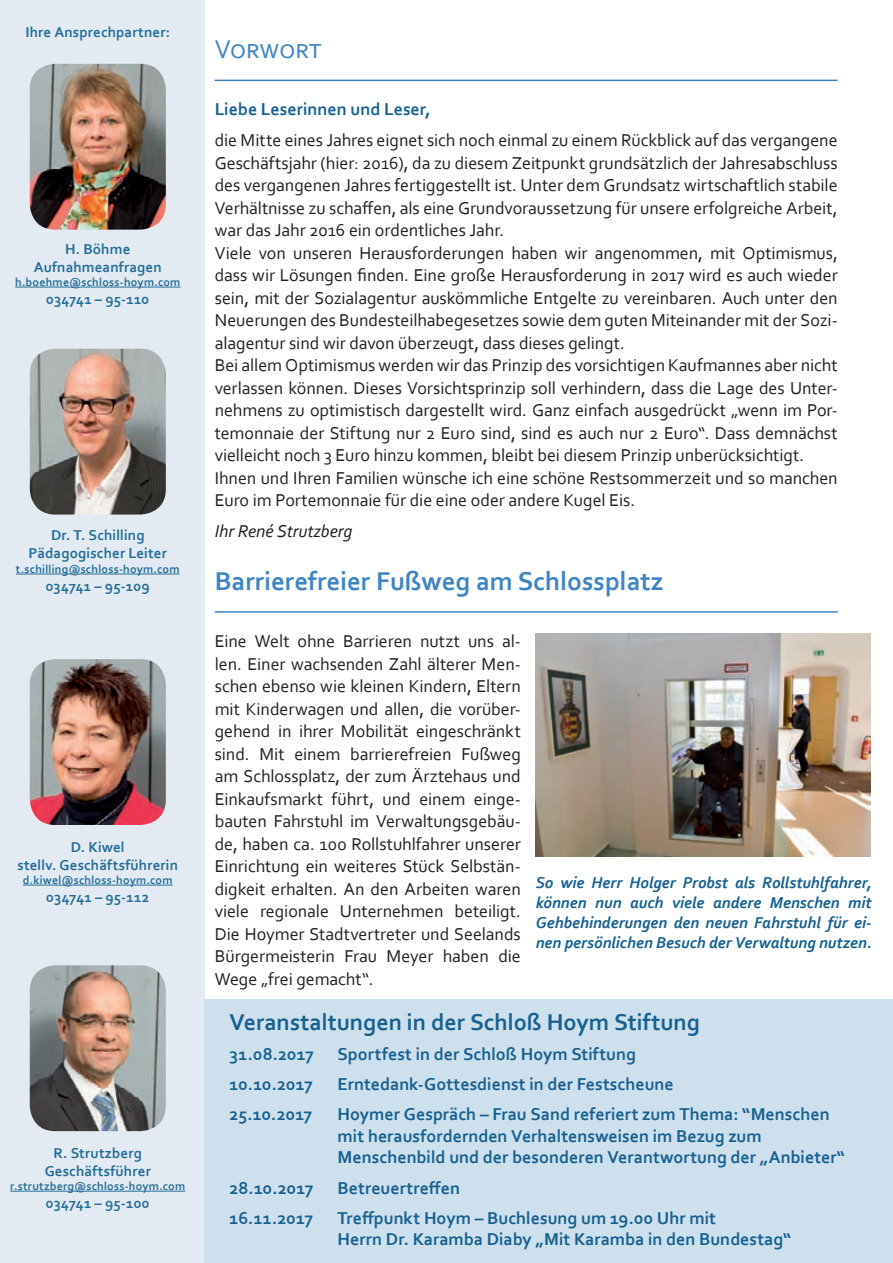
<style>
.page{position:relative;width:893px;height:1263px;background:#fff}
.page>*{position:absolute;margin:0;border:0;box-sizing:border-box;transform-origin:0 0}
.t1{font:700 27px "Corbel";color:#3e85c5}
.t2{font:27px "Corbel";color:#3e85c5}
.t3{font:700 24px "Corbel";color:#166192}
.t4{font:18px/22.5px "Corbel";letter-spacing:-.005em;color:#231f20}
.t5{font:700 18px/21.6px "Corbel";color:#166192}
.t6{font:italic 18px "Corbel";letter-spacing:-.005em;color:#231f20}
.t7{font:italic 700 16.5px/19.8px "Corbel";color:#166192;text-align:justify}
.t8{font:700 15px/18px "Corbel";letter-spacing:.01em;color:#236e9a;text-align:center}
.t9{font:700 12px "Corbel";letter-spacing:.015em;color:#236e9a}
</style>
<div class="page">
<div style="left:0;top:0;width:204px;height:1263px;background:#e4eaf1"></div>
<img style="left:30px;top:659px;width:136px;height:166px">
<img style="left:30px;top:965px;width:136px;height:166px">
<img style="left:30px;top:349px;width:136px;height:165px">
<img style="left:30px;top:64px;width:136px;height:166px">
<hr style="left:10px;top:1191px;width:175px;height:1px;background:#236e9a">
<hr style="left:15px;top:287px;width:165px;height:1px;background:#236e9a">
<hr style="left:16px;top:574px;width:164px;height:1px;background:#236e9a">
<hr style="left:23px;top:885px;width:150px;height:1px;background:#236e9a">
<hr style="left:215px;top:80px;width:623px;height:1px;background:#3e85c5">
<div style="left:204px;top:999px;width:689px;height:264px;background:#cfe0ed"></div>
<hr style="left:215px;top:611px;width:623px;height:2px;background:#3e85c5">
<img style="left:536px;top:634px;width:335px;height:222px">
<p class="t8" style="left:26px;top:22px;width:146px">Ihre Ansprechpartner:</p>
<p class="t8" style="left:34px;top:239px;width:129px">H. Böhme<br>Aufnahmeanfragen</p>
<p class="t9" style="left:15px;top:274px;width:167px">h.boehme@schloss-hoym.com</p>
<p class="t8" style="left:46px;top:290px;width:105px">034741 – 95-110</p>
<p class="t8" style="left:29px;top:526px;width:140px">Dr. T. Schilling<br>Pädagogischer Leiter</p>
<p class="t9" style="left:16px;top:561px;width:165px">t.schilling@schloss-hoym.com</p>
<p class="t8" style="left:46px;top:576px;width:106px">034741 – 95-109</p>
<p class="t8" style="left:17px;top:837px;width:162px">D. Kiwel<br>stellv. Geschäftsführerin</p>
<p class="t9" style="left:23px;top:872px;width:151px">d.kiwel@schloss-hoym.com</p>
<p class="t8" style="left:46px;top:888px;width:105px">034741 – 95-112</p>
<p class="t8" style="left:45px;top:1143px;width:108px">R. Strutzberg<br>Geschäftsführer</p>
<p class="t9" style="left:10px;top:1178px;width:177px">r.strutzberg@schloss-hoym.com</p>
<p class="t8" style="left:46px;top:1194px;width:105px">034741 – 95-100</p>
<h1 class="t2" style="left:215px;top:33px;width:105px">Vorwort</h1>
<p class="t5" style="left:215px;top:98px;width:218px">Liebe Leserinnen und Leser,</p>
<p class="t4" style="left:215px;top:129px;width:624px">die Mitte eines Jahres eignet sich noch einmal zu einem Rückblick auf das vergangene Geschäftsjahr (hier: 2016), da zu diesem Zeitpunkt grundsätzlich der Jahresabschluss des vergangenen Jahres fertiggestellt ist. Unter dem Grundsatz wirtschaftlich stabile Verhältnisse zu schaffen, als eine Grundvoraussetzung für unsere erfolgreiche Arbeit, war das Jahr 2016 ein ordentliches Jahr.<br>Viele von unseren Herausforderungen haben wir angenommen, mit Optimismus, dass wir Lösungen finden. Eine große Herausforderung in 2017 wird es auch wieder sein, mit der Sozialagentur auskömmliche Entgelte zu vereinbaren. Auch unter den Neuerungen des Bundesteilhabegesetzes sowie dem guten Miteinander mit der Sozi&shy;alagentur sind wir davon überzeugt, dass dieses gelingt.<br>Bei allem Optimismus werden wir das Prinzip des vorsichtigen Kaufmannes aber nicht verlassen können. Dieses Vorsichtsprinzip soll verhindern, dass die Lage des Unter&shy;nehmens zu optimistisch dargestellt wird. Ganz einfach ausgedrückt „wenn im Por&shy;temonnaie der Stiftung nur 2 Euro sind, sind es auch nur 2 Euro“. Dass demnächst vielleicht noch 3 Euro hinzu kommen, bleibt bei diesem Prinzip unberücksichtigt.<br>Ihnen und Ihren Familien wünsche ich eine schöne Restsommerzeit und so manchen Euro im Portemonnaie für die eine oder andere Kugel Eis.</p>
<p class="t6" style="left:215px;top:520px;width:139px">Ihr René Strutzberg</p>
<h1 class="t1" style="left:215px;top:564px;width:450px">Barrierefreier Fußweg am Schlossplatz</h1>
<p class="t4" style="left:215px;top:629px;width:308px;text-align:justify">Eine Welt ohne Barrieren nutzt uns al&shy;len. Einer wachsenden Zahl älterer Men&shy;schen ebenso wie kleinen Kindern, Eltern mit Kinderwagen und allen, die vorüber&shy;gehend in ihrer Mobilität eingeschränkt sind. Mit einem barrierefreien Fußweg am Schlossplatz, der zum Ärztehaus und Einkaufsmarkt führt, und einem einge&shy;bauten Fahrstuhl im Verwaltungsgebäu&shy;de, haben ca. 100 Rollstuhlfahrer unserer Einrichtung ein weiteres Stück Selbstän&shy;digkeit erhalten. An den Arbeiten waren viele regionale Unternehmen beteiligt.<br>Die Hoymer Stadtvertreter und Seelands Bürgermeisterin Frau Meyer haben die Wege „frei gemacht“.</p>
<p class="t7" style="left:536px;top:872px;width:337px">So wie Herr Holger Probst als Rollstuhlfahrer, können nun auch viele andere Menschen mit Gehbehinderungen den neuen Fahrstuhl für ei&shy;nen persönlichen Besuch der Verwaltung nutzen.</p>
<h2 class="t3" style="left:230px;top:1007px;width:472px">Veranstaltungen in der Schloß Hoym Stiftung</h2>
<p class="t5" style="left:230px;top:1043px;width:86px">31.08.2017</p>
<p class="t5" style="left:338px;top:1043px;width:300px">Sportfest in der Schloß Hoym Stiftung</p>
<p class="t5" style="left:230px;top:1073px;width:85px">10.10.2017</p>
<p class="t5" style="left:338px;top:1073px;width:338px">Erntedank-Gottesdienst in der Festscheune</p>
<p class="t5" style="left:230px;top:1103px;width:84px">25.10.2017</p>
<p class="t5" style="left:338px;top:1103px;width:509px">Hoymer Gespräch – Frau Sand referiert zum Thema: “Menschen mit herausfordernden Verhaltensweisen im Bezug zum<br>Menschenbild und der besonderen Verantwortung der „Anbieter“</p>
<p class="t5" style="left:230px;top:1176px;width:85px">28.10.2017</p>
<p class="t5" style="left:338px;top:1176px;width:124px">Betreuertreffen</p>
<p class="t5" style="left:230px;top:1206px;width:85px">16.11.2017</p>
<p class="t5" style="left:338px;top:1206px;width:455px">Treffpunkt Hoym – Buchlesung um 19.00 Uhr mit<br>Herrn Dr. Karamba Diaby „Mit Karamba in den Bundestag“</p>
</div>
